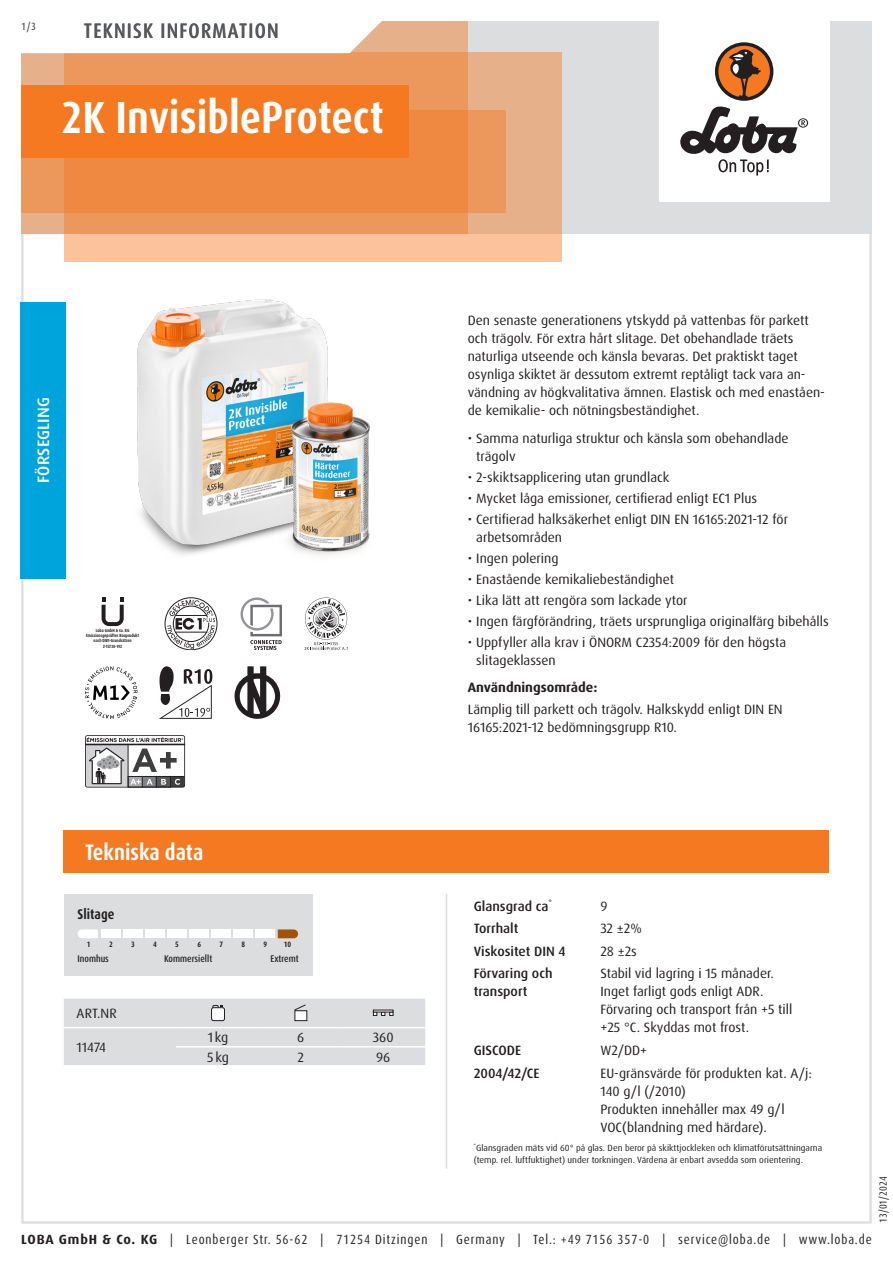
<style>
.page{position:relative;width:893px;height:1263px;background:#fff}
.page>*{position:absolute;margin:0;border:0;box-sizing:border-box;transform-origin:0 0}
.Produktname_weiss{font:700 condensed 45px "Dax Pro";color:#fff}
.Abschnitt{font:700 condensed 22.5px "Dax Pro";color:#fff}
.TI{font:500 condensed 21px "Dax Pro";letter-spacing:.06em;color:#57585a}
.Produktart_Versiegelung{font:500 16.5px "Dax Pro";letter-spacing:.01em;color:#fff}
.skala_name{font:700 condensed 14.1px "Dax Pro";color:#231f20}
.Text{font:13.5px/18px "Dax Pro";color:#231f20}
.Text_ohne_Silbentrennung{font:13.5px/18px "Dax Pro";color:#231f20}
.Text_Medium{font:500 13.5px/18px "Dax Pro";color:#231f20}
.Text_Bold{font:700 13.5px "Dax Pro";color:#231f20}
.Text_zentriert{font:13.5px "Dax Pro";color:#231f20}
.Text_Großbuchstaben{font:13.5px "Dax Pro";color:#231f20}
.t1{font:condensed 13.35px "Dax Pro";letter-spacing:.065em;color:#231f20}
.t2{font:condensed 10.5px "Dax Pro";color:#231f20}
.t3{font:500 condensed 10.5px "Dax Pro";color:#57585a}
.skala_desc_middle{font:500 condensed 9.75px "Dax Pro";color:#231f20}
.skala_desc_left{font:500 condensed 9.75px "Dax Pro";color:#231f20}
.skala_desc_right{font:500 condensed 9.75px "Dax Pro";color:#231f20}
.Footnote{font:9px/12px "Dax Pro";color:#231f20}
.skala_number{font:700 condensed 7.8px "Dax Pro";color:#231f20}
.t4{font:700 4.5px/5.2px "Dax Pro";color:#231f20;text-align:center;scale:.82 1}
.s1{font-weight:700;font-stretch:normal}
</style>
<div class="page">
<hr style="left:446px;top:894px;width:1px;height:275px;background:#dcdddf">
<svg style="left:64px;top:998px;width:361px;height:67px;background:#dcdddf"></svg>
<div style="left:64px;top:894px;width:249px;height:82px;background:#dcdddf"></div>
<svg style="left:78px;top:929px;width:20px;height:9px"></svg>
<div style="left:101px;top:929px;width:20px;height:9px;background:#fff"></div>
<div style="left:123px;top:929px;width:20px;height:9px;background:#fff"></div>
<div style="left:145px;top:929px;width:20px;height:9px;background:#fff"></div>
<div style="left:167px;top:929px;width:20px;height:9px;background:#fff"></div>
<div style="left:189px;top:929px;width:20px;height:9px;background:#fff"></div>
<div style="left:212px;top:929px;width:19px;height:9px;background:#fff"></div>
<div style="left:234px;top:929px;width:19px;height:9px;background:#fff"></div>
<div style="left:256px;top:929px;width:19px;height:9px;background:#fff"></div>
<svg style="left:278px;top:929px;width:20px;height:9px"></svg>
<div style="left:64px;top:830px;width:765px;height:43px;background:#f47921"></div>
<svg style="left:102px;top:597px;width:22px;height:29px"></svg>
<svg style="left:165px;top:597px;width:52px;height:53px"></svg>
<svg style="left:241px;top:597px;width:41px;height:53px"></svg>
<svg style="left:304px;top:597px;width:44px;height:53px"></svg>
<svg style="left:85px;top:666px;width:52px;height:53px"></svg>
<svg style="left:159px;top:666px;width:53px;height:53px"></svg>
<svg style="left:235px;top:666px;width:45px;height:53px"></svg>
<svg style="left:85px;top:735px;width:100px;height:53px"></svg>
<img style="left:137px;top:299px;width:233px;height:256px">
<div style="left:20px;top:302px;width:46px;height:276px;background:#00a4dc"></div>
<div style="left:21px;top:21px;width:851px;height:213px;background:#dcdddf"></div>
<div style="left:659px;top:0;width:170px;height:202px;background:#fff"></div>
<svg style="left:680px;top:106px;width:128px;height:70px"></svg>
<div style="left:715px;top:42px;width:58px;height:59px;background:#231f20;border-radius:50%"></div>
<svg style="left:718px;top:45px;width:52px;height:52px"></svg>
<div style="left:64px;top:52px;width:497px;height:209px;background:linear-gradient(to right,#fec79f,#efb992)"></div>
<div style="left:21px;top:111px;width:485px;height:102px;background:#ec975b"></div>
<svg style="left:21px;top:21px;width:447px;height:213px;background:#ed9151"></svg>
<svg style="left:21px;top:21px;width:411px;height:34px;background:#faede4"></svg>
<div style="left:21px;top:85px;width:387px;height:72px;background:#f47921"></div>
<p class="t3" style="left:21px;top:19px;width:16px">1/3</p>
<p class="TI" style="left:84px;top:17px;width:196px">TEKNISK INFORMATION</p>
<p class="Produktname_weiss" style="left:61px;top:89px;width:324px">2K InvisibleProtect</p>
<p class="Produktart_Versiegelung" style="left:33px;top:483px;width:87px;rotate:-90deg">FÖRSEGLING</p>
<p class="t4" style="left:86px;top:628px;width:66px">Loba GmbH &amp; Co. KG<br>Emissionsgeprüftes Bauprodukt nach DIBt-Grundsätzen<br>Z-157.10-192</p>
<p class="Abschnitt" style="left:85px;top:838px;width:120px">Tekniska data</p>
<p class="skala_name" style="left:78px;top:905px;width:38px">Slitage</p>
<p class="skala_number" style="left:87px;top:939px;width:5px">1</p>
<p class="skala_number" style="left:109px;top:939px;width:5px">2</p>
<p class="skala_number" style="left:131px;top:939px;width:5px">3</p>
<p class="skala_number" style="left:153px;top:939px;width:5px">4</p>
<p class="skala_number" style="left:175px;top:939px;width:5px">5</p>
<p class="skala_number" style="left:197px;top:939px;width:5px">6</p>
<p class="skala_number" style="left:219px;top:939px;width:5px">7</p>
<p class="skala_number" style="left:241px;top:939px;width:5px">8</p>
<p class="skala_number" style="left:264px;top:939px;width:5px">9</p>
<p class="skala_number" style="left:284px;top:939px;width:9px">10</p>
<p class="skala_desc_left" style="left:78px;top:952px;width:33px">Inomhus</p>
<p class="skala_desc_middle" style="left:164px;top:952px;width:50px">Kommersiellt</p>
<p class="skala_desc_right" style="left:271px;top:952px;width:30px">Extremt</p>
<p class="Text_Großbuchstaben" style="left:77px;top:1005px;width:42px">ART.NR</p>
<p class="Text" style="left:77px;top:1038px;width:31px">11474</p>
<p class="Text_zentriert" style="left:208px;top:1029px;width:22px">1kg</p>
<p class="Text_zentriert" style="left:297px;top:1029px;width:9px">6</p>
<p class="Text_zentriert" style="left:373px;top:1029px;width:22px">360</p>
<p class="Text_zentriert" style="left:207px;top:1048px;width:23px">5kg</p>
<p class="Text_zentriert" style="left:297px;top:1048px;width:8px">2</p>
<p class="Text_zentriert" style="left:376px;top:1048px;width:16px">96</p>
<p class="Text" style="left:468px;top:312px;width:359px">Den senaste generationens ytskydd på vattenbas för parkett och trägolv. För extra hårt slitage. Det obehandlade träets naturliga utseende och känsla bevaras. Det praktiskt taget osynliga skiktet är dessutom extremt reptåligt tack vara an&shy;vändning av högkvalitativa ämnen. Elastisk och med enaståen&shy;de kemikalie- och nötningsbeständighet.</p>
<p class="Text" style="left:476px;top:429px;width:314px;text-indent:-9px">• Samma naturliga struktur och känsla som obehandlade trägolv</p>
<p class="Text" style="left:468px;top:468px;width:203px">• 2-skiktsapplicering utan grundlack</p>
<p class="Text" style="left:468px;top:489px;width:291px">• Mycket låga emissioner, certifierad enligt EC1 Plus</p>
<p class="Text" style="left:476px;top:510px;width:313px;text-indent:-9px">• Certifierad halksäkerhet enligt DIN EN 16165:2021-12 för arbetsområden</p>
<p class="Text" style="left:468px;top:549px;width:92px">• Ingen polering</p>
<p class="Text" style="left:468px;top:570px;width:208px">• Enastående kemikaliebeständighet</p>
<p class="Text" style="left:468px;top:591px;width:221px">• Lika lätt att rengöra som lackade ytor</p>
<p class="Text" style="left:468px;top:612px;width:362px">• Ingen färgförändring, träets ursprungliga originalfärg bibehålls</p>
<p class="Text" style="left:476px;top:633px;width:311px;text-indent:-9px">• Uppfyller alla krav i ÖNORM C2354:2009 för den högsta slitageklassen</p>
<p class="Text_Bold" style="left:468px;top:679px;width:131px">Användningsområde:</p>
<p class="Text" style="left:468px;top:700px;width:316px">Lämplig till parkett och trägolv. Halkskydd enligt DIN EN<br>16165:2021-12 bedömningsgrupp R10.</p>
<p class="Text_Medium" style="left:474px;top:897px;width:80px">Glansgrad ca<sup>*</sup></p>
<p class="Text_ohne_Silbentrennung" style="left:600px;top:897px;width:9px">9</p>
<p class="Text_Medium" style="left:474px;top:920px;width:46px">Torrhalt</p>
<p class="Text_ohne_Silbentrennung" style="left:600px;top:919px;width:43px">32 ±2%</p>
<p class="Text_Medium" style="left:474px;top:942px;width:93px">Viskositet DIN 4</p>
<p class="Text_ohne_Silbentrennung" style="left:600px;top:942px;width:38px">28 ±2s</p>
<p class="Text_Medium" style="left:474px;top:965px;width:80px">Förvaring och transport</p>
<p class="Text_ohne_Silbentrennung" style="left:600px;top:965px;width:175px">Stabil vid lagring i 15 månader.</p>
<p class="Text_ohne_Silbentrennung" style="left:600px;top:983px;width:165px">Inget farligt gods enligt ADR.</p>
<p class="Text_ohne_Silbentrennung" style="left:600px;top:1001px;width:194px">Förvaring och transport från +5 till +25 °C. Skyddas mot frost.</p>
<p class="Text_Medium" style="left:474px;top:1041px;width:49px">GISCODE</p>
<p class="Text_ohne_Silbentrennung" style="left:600px;top:1041px;width:48px">W2/DD+</p>
<p class="Text_Medium" style="left:474px;top:1064px;width:67px">2004/42/CE</p>
<p class="Text_ohne_Silbentrennung" style="left:600px;top:1064px;width:213px">EU-gränsvärde för produkten kat. A/j:<br>140 g/l (/2010)</p>
<p class="Text_ohne_Silbentrennung" style="left:600px;top:1100px;width:186px">Produkten innehåller max 49 g/l<br>VOC(blandning med härdare).</p>
<p class="Footnote" style="left:474px;top:1141px;width:350px"><sup>*</sup>Glansgraden mäts vid 60° på glas. Den beror på skikttjockleken och klimatförutsättningarna (temp. rel. luftfuktighet) under torkningen. Värdena är enbart avsedda som orientering.</p>
<p class="t2" style="left:876px;top:1222px;width:48px;rotate:-90deg">13/01/2024</p>
<p class="t1" style="left:21px;top:1230px;width:852px"><span class="s1">LOBA GmbH &amp; Co. KG</span> | Leonberger Str. 56-62 | 71254 Ditzingen | Germany | Tel.: +49 7156 357-0 | service@loba.de | www.loba.de</p>
</div>
